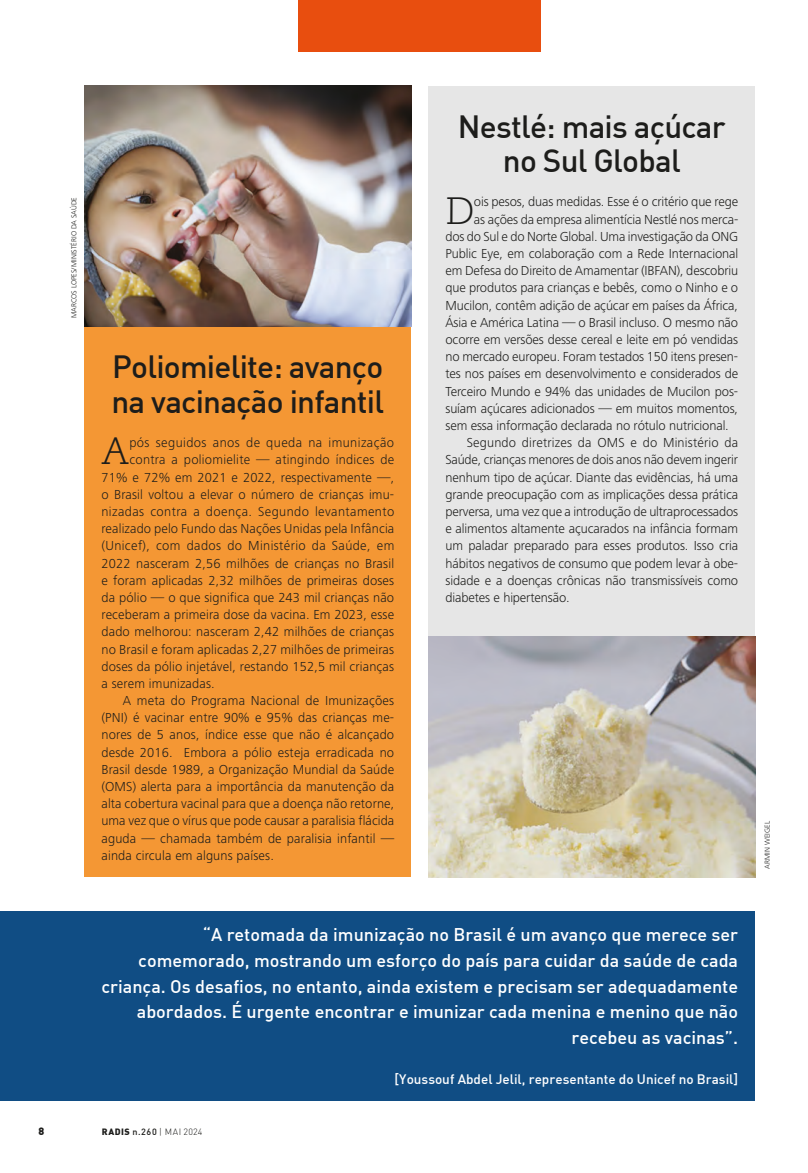
<style>
.page{position:relative;width:808px;height:1173px;background:#fff}
.page>*{position:absolute;margin:0;border:0;box-sizing:border-box;transform-origin:0 0}
.t1{font:300 38.1px "Caecilia LT Std";color:#1d1d1b}
.t2{font:500 31.5px/34.3px "DIN";letter-spacing:-.025em;color:#1d1d1b}
.t3{font:500 18px/25.5px "DIN";color:#fff;text-align:right}
.t4{font:300 13.5px "Frutiger Next LT";letter-spacing:-.005em;color:#1d1d1b}
.t5{font:300 13.5px "Frutiger Next LT";letter-spacing:.03em;color:#1d1d1b}
.t6{font:500 13.5px "DIN";color:#fff}
.t7{font:300 13.5px "Frutiger Next LT";letter-spacing:.025em;color:#1d1d1b}
.t8{font:300 13.5px "Frutiger Next LT";letter-spacing:.02em;color:#1d1d1b}
.t9{font:300 13.5px "Frutiger Next LT";letter-spacing:.015em;color:#1d1d1b}
.t10{font:900 10.5px "DIN";color:#1d1d1b}
.t11{font:300 9px "DIN";letter-spacing:.02em;color:#1d1d1b}
.t12{font:300 7.5px "Frutiger Next LT";color:#1d1d1b}
.s1{font-weight:900}
.s2{font-weight:500}
</style>
<div class="page">
<div style="left:298px;top:0;width:243px;height:52px;background:#e84e0f"></div>
<div style="left:0;top:911px;width:755px;height:189px;background:#104d84"></div>
<div style="left:84px;top:327px;width:327px;height:550px;background:#f49734"></div>
<div style="left:428px;top:86px;width:327px;height:550px;background:#e6e6e6"></div>
<img style="left:84px;top:86px;width:327px;height:241px">
<img style="left:428px;top:636px;width:327px;height:240px">
<p class="t12" style="left:70px;top:318px;width:122px;rotate:-90deg">MARCOS LOPES/MINISTÉRIO DA SAÚDE</p>
<h2 class="t2" style="left:111px;top:348px;width:274px">Poliomielite: avanço na vacinação infantil</h2>
<h1 class="t1" style="left:101px;top:429px;width:29px">A</h1>
<p class="t5" style="left:129px;top:435px;width:266px">pós seguidos anos de queda na imunização</p>
<p class="t8" style="left:129px;top:452px;width:266px">contra a poliomielite — atingindo índices de</p>
<p class="t4" style="left:101px;top:469px;width:294px">71% e 72% em 2021 e 2022, respectivamente —,</p>
<p class="t4" style="left:101px;top:486px;width:294px">o Brasil voltou a elevar o número de crianças imu-</p>
<p class="t5" style="left:101px;top:504px;width:294px">nizadas contra a doença. Segundo levantamento</p>
<p class="t4" style="left:101px;top:521px;width:294px">realizado pelo Fundo das Nações Unidas pela Infância</p>
<p class="t7" style="left:101px;top:538px;width:294px">(Unicef), com dados do Ministério da Saúde, em</p>
<p class="t4" style="left:101px;top:555px;width:294px">2022 nasceram 2,56 milhões de crianças no Brasil</p>
<p class="t4" style="left:101px;top:572px;width:294px">e foram aplicadas 2,32 milhões de primeiras doses</p>
<p class="t4" style="left:101px;top:590px;width:294px">da pólio — o que significa que 243 mil crianças não</p>
<p class="t4" style="left:101px;top:607px;width:294px">receberam a primeira dose da vacina. Em 2023, esse</p>
<p class="t4" style="left:101px;top:624px;width:294px">dado melhorou: nasceram 2,42 milhões de crianças</p>
<p class="t4" style="left:101px;top:641px;width:294px">no Brasil e foram aplicadas 2,27 milhões de primeiras</p>
<p class="t4" style="left:101px;top:658px;width:294px">doses da pólio injetável, restando 152,5 mil crianças</p>
<p class="t4" style="left:101px;top:675px;width:115px">a serem imunizadas.</p>
<p class="t9" style="left:123px;top:693px;width:273px">A meta do Programa Nacional de Imunizações</p>
<p class="t4" style="left:101px;top:710px;width:294px">(PNI) é vacinar entre 90% e 95% das crianças me-</p>
<p class="t4" style="left:101px;top:727px;width:294px">nores de 5 anos, índice esse que não é alcançado</p>
<p class="t4" style="left:101px;top:744px;width:294px">desde 2016. Embora a pólio esteja erradicada no</p>
<p class="t4" style="left:101px;top:761px;width:294px">Brasil desde 1989, a Organização Mundial da Saúde</p>
<p class="t4" style="left:101px;top:779px;width:294px">(OMS) alerta para a importância da manutenção da</p>
<p class="t4" style="left:101px;top:796px;width:294px">alta cobertura vacinal para que a doença não retorne,</p>
<p class="t4" style="left:101px;top:813px;width:294px">uma vez que o vírus que pode causar a paralisia flácida</p>
<p class="t4" style="left:101px;top:830px;width:294px">aguda — chamada também de paralisia infantil —</p>
<p class="t4" style="left:101px;top:847px;width:174px">ainda circula em alguns países.</p>
<h2 class="t2" style="left:458px;top:108px;width:269px;text-align:center">Nestlé: mais açúcar no Sul Global</h2>
<h1 class="t1" style="left:445px;top:189px;width:30px">D</h1>
<p class="t4" style="left:474px;top:194px;width:266px">ois pesos, duas medidas. Esse é o critério que rege</p>
<p class="t4" style="left:474px;top:211px;width:266px">as ações da empresa alimentícia Nestlé nos merca-</p>
<p class="t4" style="left:445px;top:229px;width:294px">dos do Sul e do Norte Global. Uma investigação da ONG</p>
<p class="t4" style="left:445px;top:246px;width:294px">Public Eye, em colaboração com a Rede Internacional</p>
<p class="t4" style="left:445px;top:263px;width:294px">em Defesa do Direito de Amamentar (IBFAN), descobriu</p>
<p class="t4" style="left:445px;top:280px;width:294px">que produtos para crianças e bebês, como o Ninho e o</p>
<p class="t4" style="left:445px;top:297px;width:294px">Mucilon, contêm adição de açúcar em países da África,</p>
<p class="t4" style="left:445px;top:315px;width:294px">Ásia e América Latina — o Brasil incluso. O mesmo não</p>
<p class="t4" style="left:445px;top:332px;width:294px">ocorre em versões desse cereal e leite em pó vendidas</p>
<p class="t4" style="left:445px;top:349px;width:294px">no mercado europeu. Foram testados 150 itens presen-</p>
<p class="t4" style="left:445px;top:366px;width:294px">tes nos países em desenvolvimento e considerados de</p>
<p class="t4" style="left:445px;top:383px;width:294px">Terceiro Mundo e 94% das unidades de Mucilon pos-</p>
<p class="t4" style="left:445px;top:401px;width:294px">suíam açúcares adicionados — em muitos momentos,</p>
<p class="t4" style="left:445px;top:418px;width:285px">sem essa informação declarada no rótulo nutricional.</p>
<p class="t4" style="left:466px;top:435px;width:273px">Segundo diretrizes da OMS e do Ministério da</p>
<p class="t4" style="left:445px;top:452px;width:294px">Saúde, crianças menores de dois anos não devem ingerir</p>
<p class="t4" style="left:445px;top:469px;width:294px">nenhum tipo de açúcar. Diante das evidências, há uma</p>
<p class="t4" style="left:445px;top:486px;width:294px">grande preocupação com as implicações dessa prática</p>
<p class="t4" style="left:445px;top:504px;width:294px">perversa, uma vez que a introdução de ultraprocessados</p>
<p class="t4" style="left:445px;top:521px;width:294px">e alimentos altamente açucarados na infância formam</p>
<p class="t4" style="left:445px;top:538px;width:294px">um paladar preparado para esses produtos. Isso cria</p>
<p class="t4" style="left:445px;top:555px;width:294px">hábitos negativos de consumo que podem levar à obe-</p>
<p class="t4" style="left:445px;top:572px;width:294px">sidade e a doenças crônicas não transmissíveis como</p>
<p class="t4" style="left:445px;top:590px;width:126px">diabetes e hipertensão.</p>
<p class="t3" style="left:101px;top:921px;width:638px">“A retomada da imunização no Brasil é um avanço que merece ser comemorado, mostrando um esforço do país para cuidar da saúde de cada criança. Os desafios, no entanto, ainda existem e precisam ser adequadamente abordados. É urgente encontrar e imunizar cada menina e menino que não recebeu as vacinas”.</p>
<p class="t6" style="left:394px;top:1069px;width:345px">[Youssouf Abdel Jelil, representante do Unicef no Brasil]</p>
<p class="t10" style="left:39px;top:1123px;width:7px">8</p>
<p class="t11" style="left:102px;top:1125px;width:102px"><span class="s1">RADIS</span> <span class="s2">n.260</span> | MAI 2024</p>
<p class="t12" style="left:763px;top:868px;width:49px;rotate:-90deg">ARMIN WEIGEL</p>
</div>
